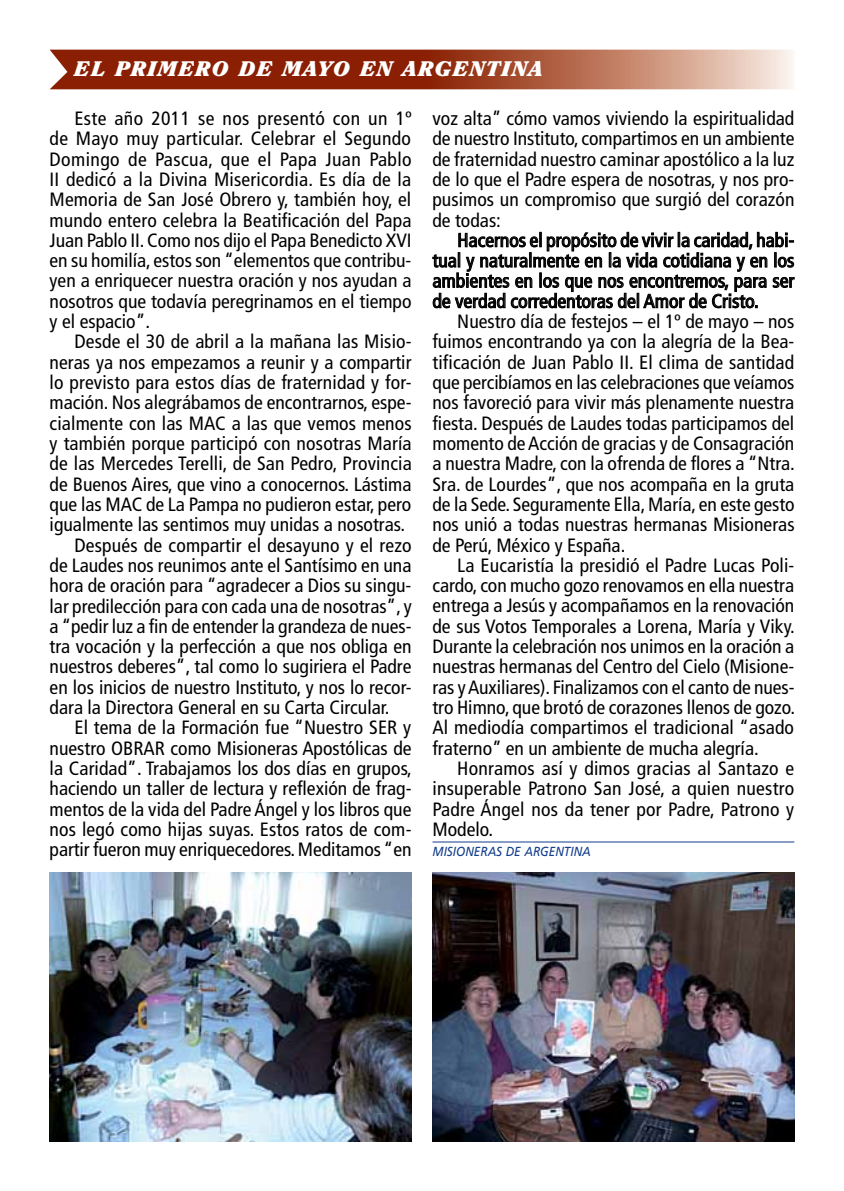
<style>
.page{position:relative;width:844px;height:1191px;background:#fff}
.page>*{position:absolute;margin:0;border:0;box-sizing:border-box;transform-origin:0 0}
.t1{font:italic 900 21px "Clearface Std";letter-spacing:.05em;color:#fff;scale:1.11 1}
.t2{font:condensed 19.25px/20.3px "Frutiger LT Std";color:#000;text-align:justify}
.t3{font:italic 13.12px "Frutiger LT Std";color:#133d8d;scale:.9 1}
</style>
<div class="page">
<svg style="left:50px;top:50px;width:744px;height:39px;background:#a65238"></svg>
<img style="left:50px;top:872px;width:361px;height:269px">
<img style="left:432px;top:872px;width:362px;height:269px">
<hr style="left:432px;top:841px;width:362px;height:1px;background:#133d8d">
<svg style="left:432px;top:232px;width:362px;height:77px"></svg>
<p class="t1" style="left:75px;top:56px;width:423px">EL PRIMER O DE MAYO EN ARGENTINA</p>
<p class="t2" style="left:50px;top:108px;width:363px;text-indent:25px">Este año 2011 se nos presentó con un 1º de Mayo muy particular. Celebrar el Segundo Domingo de Pascua, que el Papa Juan Pablo II dedicó a la Divina Misericordia. Es día de la Memoria de San José Obrero y, también hoy, el mundo entero celebra la Beatificación del Papa Juan Pablo II. Como nos dijo el Papa Benedicto XVI en su homilía, estos son “elementos que contribu&shy;yen a enriquecer nuestra oración y nos ayudan a nosotros que todavía peregrinamos en el tiempo y el espacio”.</p>
<p class="t2" style="left:74px;top:332px;width:338px">Desde el 30 de abril a la mañana las Misio-</p>
<p class="t2" style="left:50px;top:352px;width:363px">neras ya nos empezamos a reunir y a compartir</p>
<p class="t2" style="left:50px;top:372px;width:363px">lo previsto para estos días de fraternidad y for-</p>
<p class="t2" style="left:50px;top:393px;width:363px">mación. Nos alegrábamos de encontrarnos, espe-</p>
<p class="t2" style="left:50px;top:413px;width:363px">cialmente con las MAC a las que vemos menos</p>
<p class="t2" style="left:50px;top:433px;width:363px">y también porque participó con nosotras María</p>
<p class="t2" style="left:50px;top:453px;width:363px">de las Mercedes Terelli, de San Pedro, Provincia</p>
<p class="t2" style="left:50px;top:474px;width:363px">de Buenos Aires, que vino a conocernos. Lástima</p>
<p class="t2" style="left:50px;top:494px;width:363px">que las MAC de La Pampa no pudieron estar, pero</p>
<p class="t2" style="left:50px;top:514px;width:357px">igualmente las sentimos muy unidas a nosotras.</p>
<p class="t2" style="left:74px;top:535px;width:338px">Después de compartir el desayuno y el rezo</p>
<p class="t2" style="left:50px;top:555px;width:363px">de Laudes nos reunimos ante el Santísimo en una</p>
<p class="t2" style="left:50px;top:575px;width:363px">hora de oración para “agradecer a Dios su singu-</p>
<p class="t2" style="left:50px;top:596px;width:363px">lar predilección para con cada una de nosotras”, y</p>
<p class="t2" style="left:50px;top:616px;width:363px">a “pedir luz a fin de entender la grandeza de nues-</p>
<p class="t2" style="left:50px;top:636px;width:363px">tra vocación y la perfección a que nos obliga en</p>
<p class="t2" style="left:50px;top:657px;width:363px">nuestros deberes”, tal como lo sugiriera el Padre</p>
<p class="t2" style="left:50px;top:677px;width:363px">en los inicios de nuestro Instituto, y nos lo recor-</p>
<p class="t2" style="left:50px;top:697px;width:341px">dara la Directora General en su Carta Circular.</p>
<p class="t2" style="left:74px;top:717px;width:338px">El tema de la Formación fue “Nuestro SER y</p>
<p class="t2" style="left:50px;top:738px;width:363px">nuestro OBRAR como Misioneras Apostólicas de</p>
<p class="t2" style="left:50px;top:758px;width:364px">la Caridad”. Trabajamos los dos días en grupos,</p>
<p class="t2" style="left:50px;top:778px;width:363px">haciendo un taller de lectura y reflexión de frag-</p>
<p class="t2" style="left:50px;top:799px;width:363px">mentos de la vida del Padre Ángel y los libros que</p>
<p class="t2" style="left:50px;top:819px;width:363px">nos legó como hijas suyas. Estos ratos de com-</p>
<p class="t2" style="left:50px;top:839px;width:363px">partir fueron muy enriquecedores. Meditamos “en</p>
<p class="t2" style="left:432px;top:108px;width:363px">voz alta” cómo vamos viviendo la espiritualidad de nuestro Instituto, compartimos en un ambiente de fraternidad nuestro caminar apostólico a la luz de lo que el Padre espera de nosotras, y nos pro&shy;pusimos un compromiso que surgió del corazón de todas:</p>
<p class="t2" style="left:432px;top:230px;width:363px;text-indent:25px">Hacernos el propósito de vivir la caridad, habi&shy;tual y naturalmente en la vida cotidiana y en los ambientes en los que nos encontremos, para ser de verdad corredentoras del Amor de Cristo.</p>
<p class="t2" style="left:432px;top:311px;width:364px;text-indent:25px">Nuestro día de festejos – el 1º de mayo – nos fuimos encontrando ya con la alegría de la Bea&shy;tificación de Juan Pablo II. El clima de santidad que percibíamos en las celebraciones que veíamos nos favoreció para vivir más plenamente nuestra fiesta. Después de Laudes todas participamos del momento de Acción de gracias y de Consagración a nuestra Madre, con la ofrenda de flores a “Ntra.<br>Sra. de Lourdes”, que nos acompaña en la gruta de la Sede. Seguramente Ella, María, en este gesto nos unió a todas nuestras hermanas Misioneras de Perú, México y España.</p>
<p class="t2" style="left:432px;top:555px;width:364px;text-indent:25px">La Eucaristía la presidió el Padre Lucas Poli&shy;cardo, con mucho gozo renovamos en ella nuestra entrega a Jesús y acompañamos en la renovación de sus Votos Temporales a Lorena, María y Viky.<br>Durante la celebración nos unimos en la oración a nuestras hermanas del Centro del Cielo (Misione&shy;ras y Auxiliares). Finalizamos con el canto de nues&shy;tro Himno, que brotó de corazones llenos de gozo.<br>Al mediodía compartimos el tradicional “asado fraterno” en un ambiente de mucha alegría.</p>
<p class="t2" style="left:432px;top:758px;width:363px;text-indent:25px">Honramos así y dimos gracias al Santazo e insuperable Patrono San José, a quien nuestro Padre Ángel nos da tener por Padre, Patrono y Modelo.</p>
<p class="t3" style="left:432px;top:843px;width:177px">MISIONERAS DE ARGENTINA</p>
</div>
